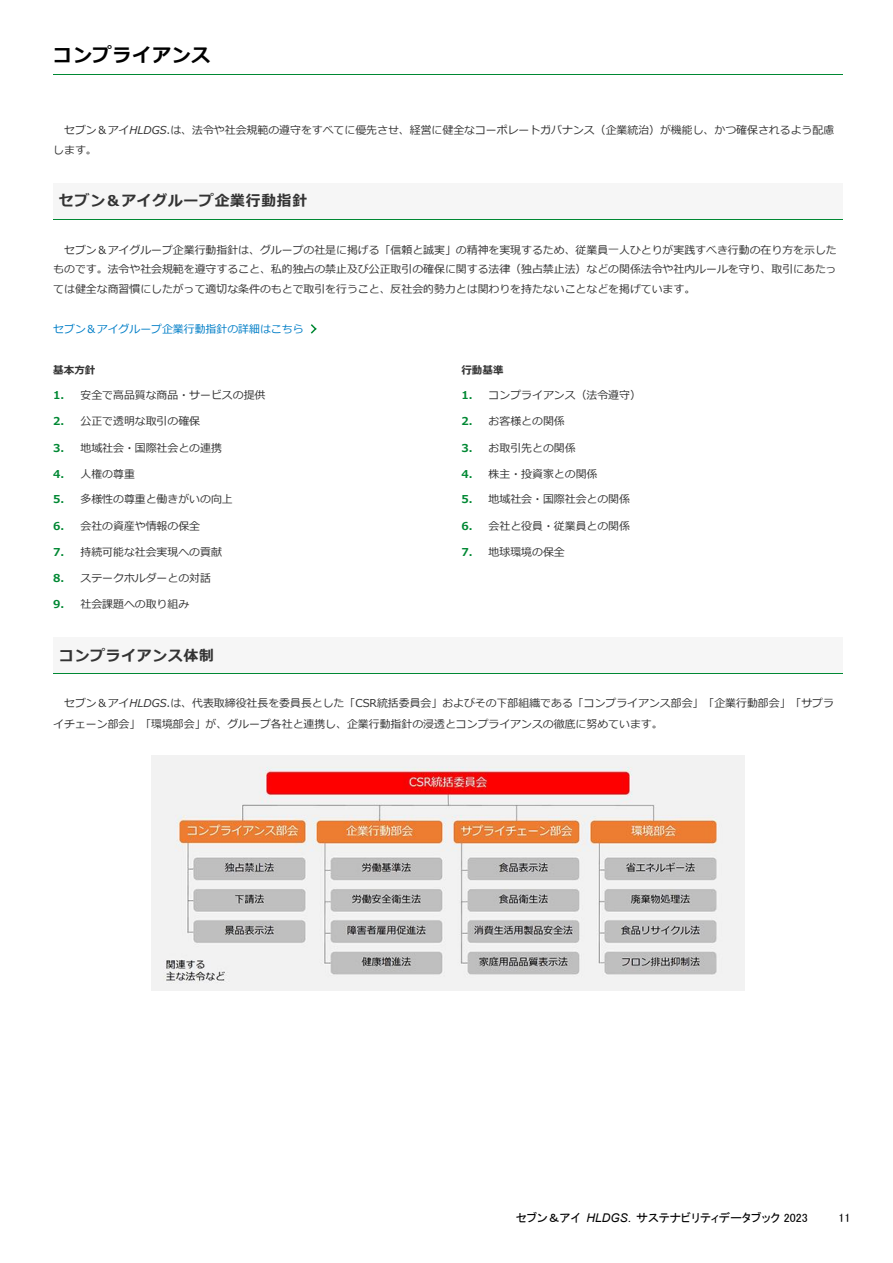
<style>
.page{position:relative;width:893px;height:1263px;background:#fff}
.page>*{position:absolute;margin:0;border:0;box-sizing:border-box;transform-origin:0 0}
.t1{font:700 19.05px "Meiryo";letter-spacing:.04em;color:#000}
.t2{font:700 14.85px "Meiryo";letter-spacing:.05em;color:#333}
.t3{font:12px "MS P Gothic";color:#000}
.t4{font:italic 12px "Arial";color:#000}
.t5{font:10.8px/19.5px "Meiryo";color:#333}
.t6{font:10.8px "Meiryo";color:#007ec7}
.t7{font:700 10.5px "Meiryo";color:#333}
.s1{font-style:italic}
.s2{font-weight:700;color:#083}
</style>
<div class="page">
<div style="left:53px;top:183px;width:789px;height:37px;background:#f6f6f6"></div>
<hr style="left:53px;top:219px;width:789px;height:1px;background:#083">
<div style="left:53px;top:638px;width:789px;height:36px;background:#f6f6f6"></div>
<hr style="left:53px;top:673px;width:789px;height:1px;background:#083">
<hr style="left:53px;top:74px;width:789px;height:1px;background:#083">
<img style="left:152px;top:755px;width:592px;height:236px">
<svg style="left:311px;top:324px;width:5px;height:10px"></svg>
<h1 class="t1" style="left:53px;top:42px;width:159px">コンプライアンス</h1>
<p class="t5" style="left:53px;top:121px;width:782px;text-indent:11px">セブン＆アイ<span class="s1">HLDGS</span>.は、法令や社会規範の遵守をすべてに優先させ、経営に健全なコーポレートガバナンス（企業統治）が機能し、かつ確保されるよう配慮します。</p>
<h2 class="t2" style="left:59px;top:191px;width:249px">セブン＆アイグループ企業行動指針</h2>
<p class="t5" style="left:53px;top:240px;width:784px;text-align:justify;text-indent:11px">セブン＆アイグループ企業行動指針は、グループの社是に掲げる「信頼と誠実」の精神を実現するため、従業員一人ひとりが実践すべき行動の在り方を示したものです。法令や社会規範を遵守すること、私的独占の禁止及び公正取引の確保に関する法律（独占禁止法）などの関係法令や社内ルールを守り、取引にあたっては健全な商習慣にしたがって適切な条件のもとで取引を行うこと、反社会的勢力とは関わりを持たないことなどを掲げています。</p>
<p class="t6" style="left:53px;top:322px;width:252px">セブン＆アイグループ企業行動指針の詳細はこちら</p>
<p class="t7" style="left:53px;top:363px;width:44px">基本方針</p>
<p class="t7" style="left:461px;top:363px;width:44px">行動基準</p>
<p class="t5" style="left:53px;top:386px;width:214px"><span class="s2">1.</span> 安全で高品質な商品・サービスの提供</p>
<p class="t5" style="left:53px;top:412px;width:148px"><span class="s2">2.</span> 公正で透明な取引の確保</p>
<p class="t5" style="left:53px;top:438px;width:170px"><span class="s2">3.</span> 地域社会・国際社会との連携</p>
<p class="t5" style="left:53px;top:465px;width:83px"><span class="s2">4.</span> 人権の尊重</p>
<p class="t5" style="left:53px;top:490px;width:181px"><span class="s2">5.</span> 多様性の尊重と働きがいの向上</p>
<p class="t5" style="left:53px;top:516px;width:148px"><span class="s2">6.</span> 会社の資産や情報の保全</p>
<p class="t5" style="left:53px;top:543px;width:170px"><span class="s2">7.</span> 持続可能な社会実現への貢献</p>
<p class="t5" style="left:53px;top:569px;width:159px"><span class="s2">8.</span> ステークホルダーとの対話</p>
<p class="t5" style="left:53px;top:595px;width:137px"><span class="s2">9.</span> 社会課題への取り組み</p>
<p class="t5" style="left:461px;top:386px;width:181px"><span class="s2">1.</span> コンプライアンス（法令遵守）</p>
<p class="t5" style="left:461px;top:412px;width:105px"><span class="s2">2.</span> お客様との関係</p>
<p class="t5" style="left:461px;top:438px;width:116px"><span class="s2">3.</span> お取引先との関係</p>
<p class="t5" style="left:461px;top:465px;width:137px"><span class="s2">4.</span> 株主・投資家との関係</p>
<p class="t5" style="left:461px;top:490px;width:170px"><span class="s2">5.</span> 地域社会・国際社会との関係</p>
<p class="t5" style="left:461px;top:516px;width:170px"><span class="s2">6.</span> 会社と役員・従業員との関係</p>
<p class="t5" style="left:461px;top:543px;width:105px"><span class="s2">7.</span> 地球環境の保全</p>
<h2 class="t2" style="left:59px;top:645px;width:156px">コンプライアンス体制</h2>
<p class="t5" style="left:53px;top:694px;width:782px;line-height:20.2px;text-indent:11px">セブン＆アイ<span class="s1">HLDGS</span>.は、代表取締役社長を委員長とした「CSR統括委員会」およびその下部組織である「コンプライアンス部会」「企業行動部会」「サプライチェーン部会」「環境部会」が、グループ各社と連携し、企業行動指針の浸透とコンプライアンスの徹底に努めています。</p>
<p class="t3" style="left:516px;top:1211px;width:293px">セブン＆アイ　　　　　　　サステナビリティデータブック 2023</p>
<p class="t4" style="left:586px;top:1211px;width:46px">HLDGS.</p>
<p class="t3" style="left:838px;top:1211px;width:13px">11</p>
</div>
